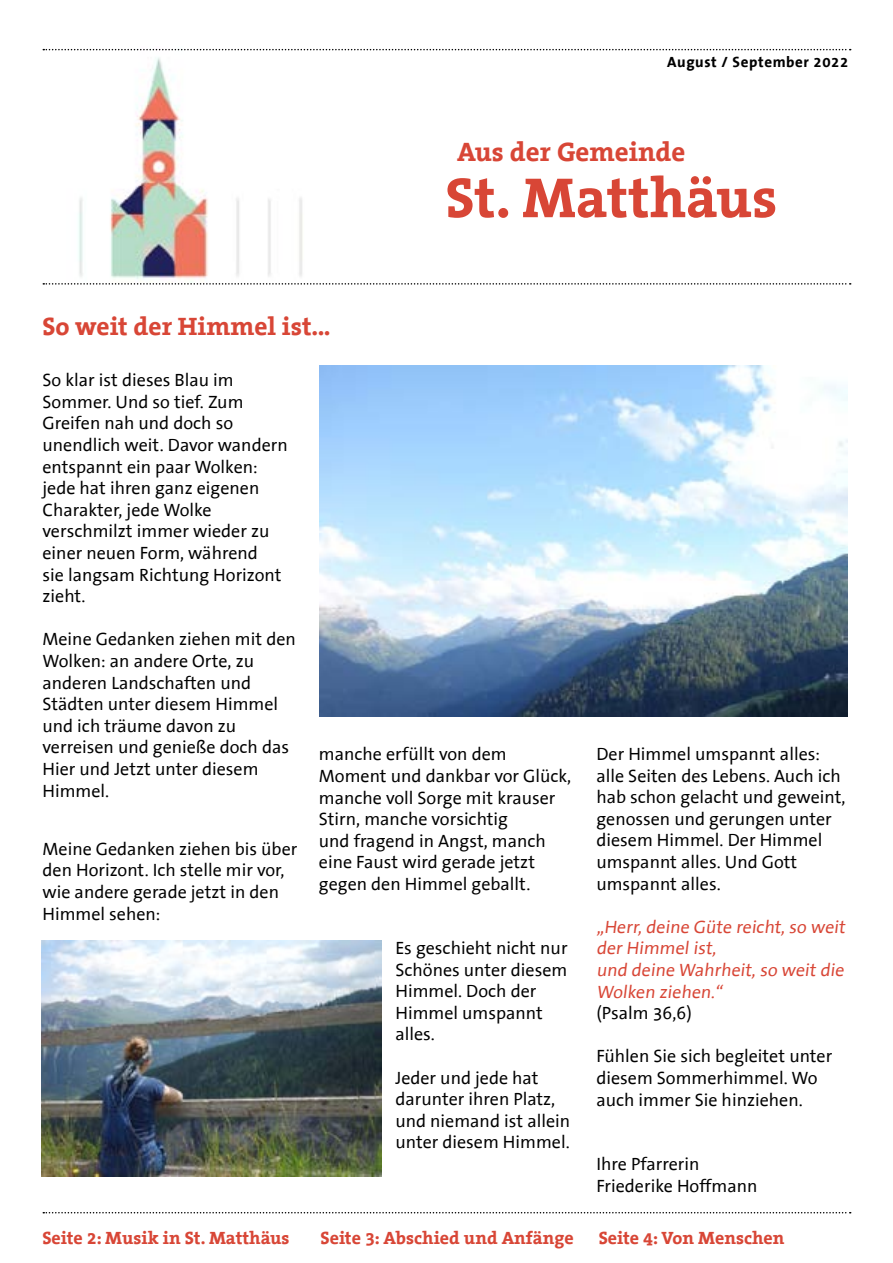
<style>
.page{position:relative;width:893px;height:1263px;background:#fff}
.page>*{position:absolute;margin:0;border:0;box-sizing:border-box;transform-origin:0 0}
.t1{font:700 57px "The Serif Office";letter-spacing:-.005em;color:#d84636}
.t2{font:700 27px "The Serif Office";color:#d84636}
.t3{font:700 25.5px "The Serif Office";color:#d84636}
.t4{font:18px/21.6px "The Sans Office";color:#000}
.t5{font:18px/21.6px "The Sans Office";color:#d84636}
.t6{font:700 18px "The Serif Office";color:#d84636}
.t7{font:700 15px "The Sans Office";letter-spacing:.04em;color:#000}
</style>
<div class="page">
<svg style="left:43px;top:283px;width:808px;height:2px"></svg>
<svg style="left:43px;top:1212px;width:808px;height:1px"></svg>
<img style="left:67px;top:48px;width:291px;height:231px">
<svg style="left:43px;top:49px;width:808px;height:1px"></svg>
<img style="left:41px;top:940px;width:341px;height:236px">
<img style="left:320px;top:365px;width:527px;height:352px">
<p class="t7" style="left:667px;top:54px;width:183px">August / September 2022</p>
<h3 class="t3" style="left:43px;top:312px;width:290px">So weit der Himmel ist...</h3>
<h2 class="t2" style="left:457px;top:137px;width:230px">Aus der Gemeinde</h2>
<h1 class="t1" style="left:445px;top:167px;width:333px">St. Matthäus</h1>
<p class="t4" style="left:43px;top:370px;width:247px">So klar ist dieses Blau im<br>Sommer. Und so tief. Zum<br>Greifen nah und doch so unendlich weit. Davor wandern entspannt ein paar Wolken: jede hat ihren ganz eigenen<br>Charakter, jede Wolke verschmilzt immer wieder zu einer neuen Form, während<br>sie langsam Richtung Horizont zieht.</p>
<p class="t4" style="left:43px;top:629px;width:255px">Meine Gedanken ziehen mit den<br>Wolken: an andere Orte, zu anderen Landschaften und<br>Städten unter diesem Himmel und ich träume davon zu verreisen und genieße doch das<br>Hier und Jetzt unter diesem<br>Himmel.</p>
<p class="t4" style="left:43px;top:838px;width:256px">Meine Gedanken ziehen bis über den Horizont. Ich stelle mir vor, wie andere gerade jetzt in den<br>Himmel sehen:</p>
<p class="t4" style="left:319px;top:744px;width:254px">manche erfüllt von dem<br>Moment und dankbar vor Glück, manche voll Sorge mit krauser<br>Stirn, manche vorsichtig<br>und fragend in Angst, manch eine Faust wird gerade jetzt gegen den Himmel geballt.</p>
<p class="t4" style="left:395px;top:938px;width:174px">Es geschieht nicht nur<br>Schönes unter diesem<br>Himmel. Doch der<br>Himmel umspannt alles.</p>
<p class="t4" style="left:395px;top:1067px;width:176px">Jeder und jede hat darunter ihren Platz, und niemand ist allein unter diesem Himmel.</p>
<p class="t4" style="left:596px;top:744px;width:251px">Der Himmel umspannt alles: alle Seiten des Lebens. Auch ich hab schon gelacht und geweint, genossen und gerungen unter diesem Himmel. Der Himmel umspannt alles. Und Gott umspannt alles.</p>
<p class="t5" style="left:596px;top:917px;width:253px">„Herr, deine Güte reicht, so weit der Himmel ist,<br>und deine Wahrheit, so weit die<br>Wolken ziehen.“</p>
<p class="t4" style="left:596px;top:1003px;width:97px">(Psalm 36,6)</p>
<p class="t4" style="left:596px;top:1046px;width:237px">Fühlen Sie sich begleitet unter diesem Sommerhimmel. Wo auch immer Sie hinziehen.</p>
<p class="t4" style="left:596px;top:1154px;width:163px">Ihre Pfarrerin<br>Friederike Hoffmann</p>
<p class="t6" style="left:43px;top:1228px;width:249px">Seite 2: Musik in St. Matthäus</p>
<p class="t6" style="left:321px;top:1228px;width:255px">Seite 3: Abschied und Anfänge</p>
<p class="t6" style="left:599px;top:1228px;width:187px">Seite 4: Von Menschen</p>
</div>
